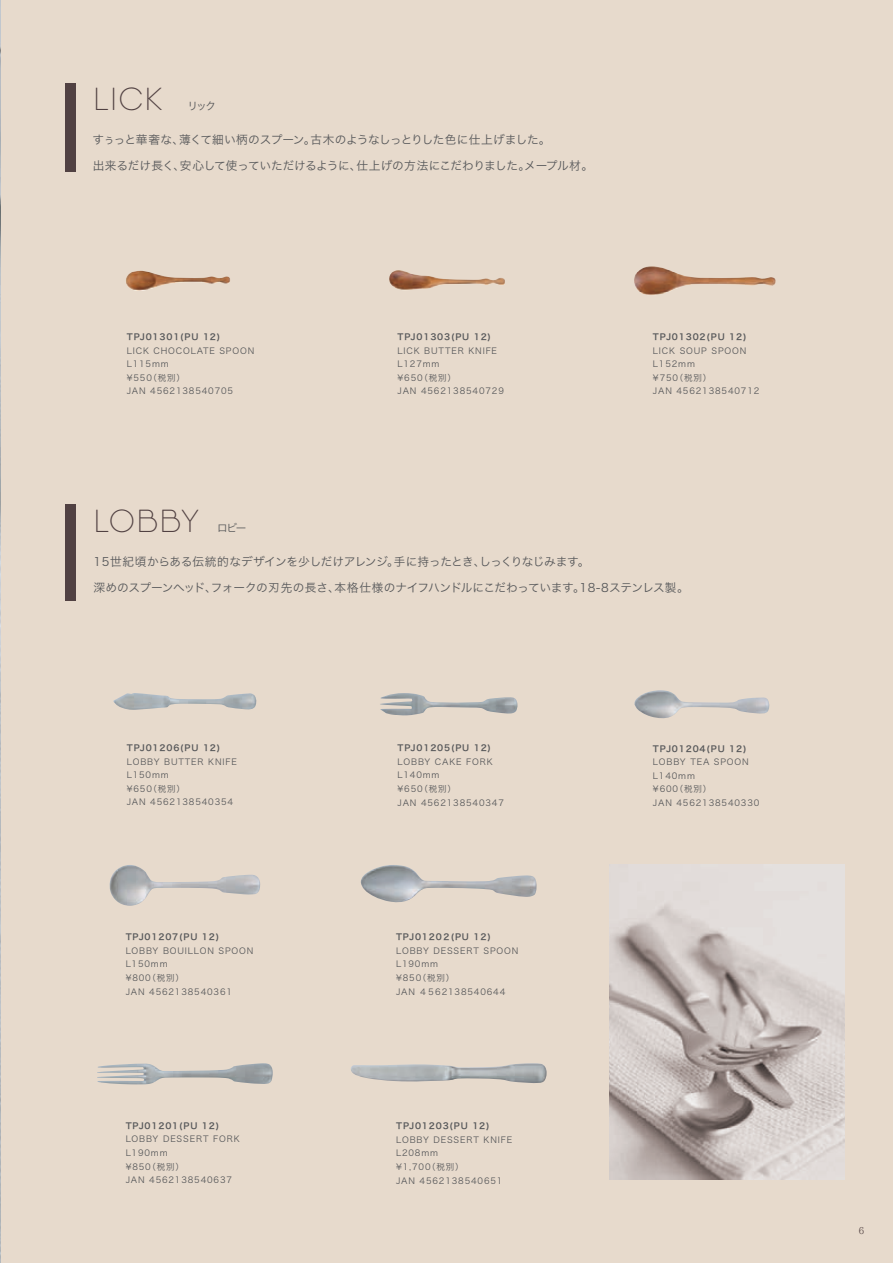
<style>
.page{position:relative;width:893px;height:1263px;background:#e7dacc}
.page>*{position:absolute;margin:0;border:0;box-sizing:border-box;transform-origin:0 0}
.t1{font:200 31.95px "Qanelas Soft DEMO";letter-spacing:.04em;color:#514142}
.t2{font:11.7px/25.7px "Hira Kaku Pro W3";letter-spacing:-.025em;color:#57585a}
.t3{font:10.65px "Hira Kaku Pro W3";letter-spacing:-.135em;color:#57585a}
.t4{font:9.6px "Harenosora Mincho";color:#514142}
.t5{font:8.55px/13.6px "Hira Kaku Pro W3";letter-spacing:.1em;color:#57585a}
.t6{font:8.55px "Hira Kaku Pro W6";letter-spacing:.1em;color:#57585a}
</style>
<div class="page">
<img style="left:0;top:0;width:1px;height:1263px">
<div style="left:66px;top:83px;width:10px;height:89px;background:#514142"></div>
<div style="left:66px;top:504px;width:10px;height:97px;background:#514142"></div>
<img style="left:389px;top:270px;width:116px;height:20px">
<img style="left:634px;top:266px;width:142px;height:29px">
<img style="left:113px;top:693px;width:144px;height:17px">
<img style="left:380px;top:693px;width:138px;height:22px">
<img style="left:109px;top:865px;width:151px;height:41px">
<img style="left:97px;top:1063px;width:176px;height:21px">
<img style="left:351px;top:1063px;width:196px;height:20px">
<img style="left:610px;top:865px;width:234px;height:314px">
<img style="left:126px;top:271px;width:104px;height:20px">
<img style="left:634px;top:690px;width:135px;height:29px">
<img style="left:361px;top:865px;width:176px;height:38px">
<h1 class="t1" style="left:93px;top:85px;width:71px">LICK</h1>
<h2 class="t2" style="left:93px;top:126px;width:502px">すぅっと華奢な、薄くて細い柄のスプーン。古木のようなしっとりした色に仕上げました。<br>出来るだけ長く、安心して使っていただけるように、仕上げの方法にこだわりました。メープル材。</h2>
<p class="t3" style="left:188px;top:97px;width:30px">リック</p>
<p class="t6" style="left:127px;top:329px;width:95px">TPJ01301(PU 12)</p>
<p class="t5" style="left:127px;top:343px;width:129px">LICK CHOCOLATE SPOON<br>L115mm<br>¥550（税別）<br>JAN 4562138540705</p>
<p class="t6" style="left:398px;top:329px;width:95px">TPJ01303(PU 12)</p>
<p class="t5" style="left:398px;top:343px;width:108px">LICK BUTTER KNIFE<br>L127mm<br>¥650（税別）<br>JAN 4562138540729</p>
<p class="t6" style="left:653px;top:329px;width:95px">TPJ01302(PU 12)</p>
<p class="t5" style="left:653px;top:343px;width:108px">LICK SOUP SPOON<br>L152mm<br>¥750（税別）<br>JAN 4562138540712</p>
<h1 class="t1" style="left:93px;top:506px;width:107px">LOBBY</h1>
<h2 class="t2" style="left:93px;top:548px;width:597px">15世紀頃からある伝統的なデザインを少しだけアレンジ。手に持ったとき、しっくりなじみます。<br>深めのスプーンヘッド、フォークの刃先の長さ、本格仕様のナイフハンドルにこだわっています。18-8ステンレス製。</h2>
<p class="t3" style="left:217px;top:518px;width:31px">ロビー</p>
<p class="t6" style="left:127px;top:740px;width:95px">TPJ01206(PU 12)</p>
<p class="t5" style="left:127px;top:754px;width:112px">LOBBY BUTTER KNIFE<br>L150mm<br>¥650（税別）<br>JAN 4562138540354</p>
<p class="t6" style="left:126px;top:929px;width:95px">TPJ01207(PU 12)</p>
<p class="t5" style="left:126px;top:943px;width:129px">LOBBY BOUILLON SPOON<br>L150mm<br>¥800（税別）<br>JAN 4562138540361</p>
<p class="t6" style="left:126px;top:1118px;width:95px">TPJ01201(PU 12)</p>
<p class="t5" style="left:126px;top:1132px;width:116px">LOBBY DESSERT FORK<br>L190mm<br>¥850（税別）<br>JAN 4562138540637</p>
<p class="t6" style="left:398px;top:740px;width:95px">TPJ01205(PU 12)</p>
<p class="t5" style="left:398px;top:754px;width:108px">LOBBY CAKE FORK<br>L140mm<br>¥650（税別）<br>JAN 4562138540347</p>
<p class="t6" style="left:396px;top:929px;width:96px">TPJ0120２(PU 12)</p>
<p class="t5" style="left:396px;top:943px;width:124px">LOBBY DESSERT SPOON<br>L190mm<br>¥850（税別）<br>JAN ４５62138540644</p>
<p class="t6" style="left:396px;top:1118px;width:95px">TPJ01203(PU 12)</p>
<p class="t5" style="left:396px;top:1132px;width:118px">LOBBY DESSERT KNIFE<br>L208mm<br>¥1,700（税別）<br>JAN 4562138540651</p>
<p class="t6" style="left:653px;top:740px;width:95px">TPJ01204(PU 12)</p>
<p class="t5" style="left:653px;top:754px;width:108px">LOBBY TEA SPOON<br>L140mm<br>¥600（税別）<br>JAN 4562138540330</p>
<p class="t4" style="left:858px;top:1225px;width:7px">6</p>
</div>
